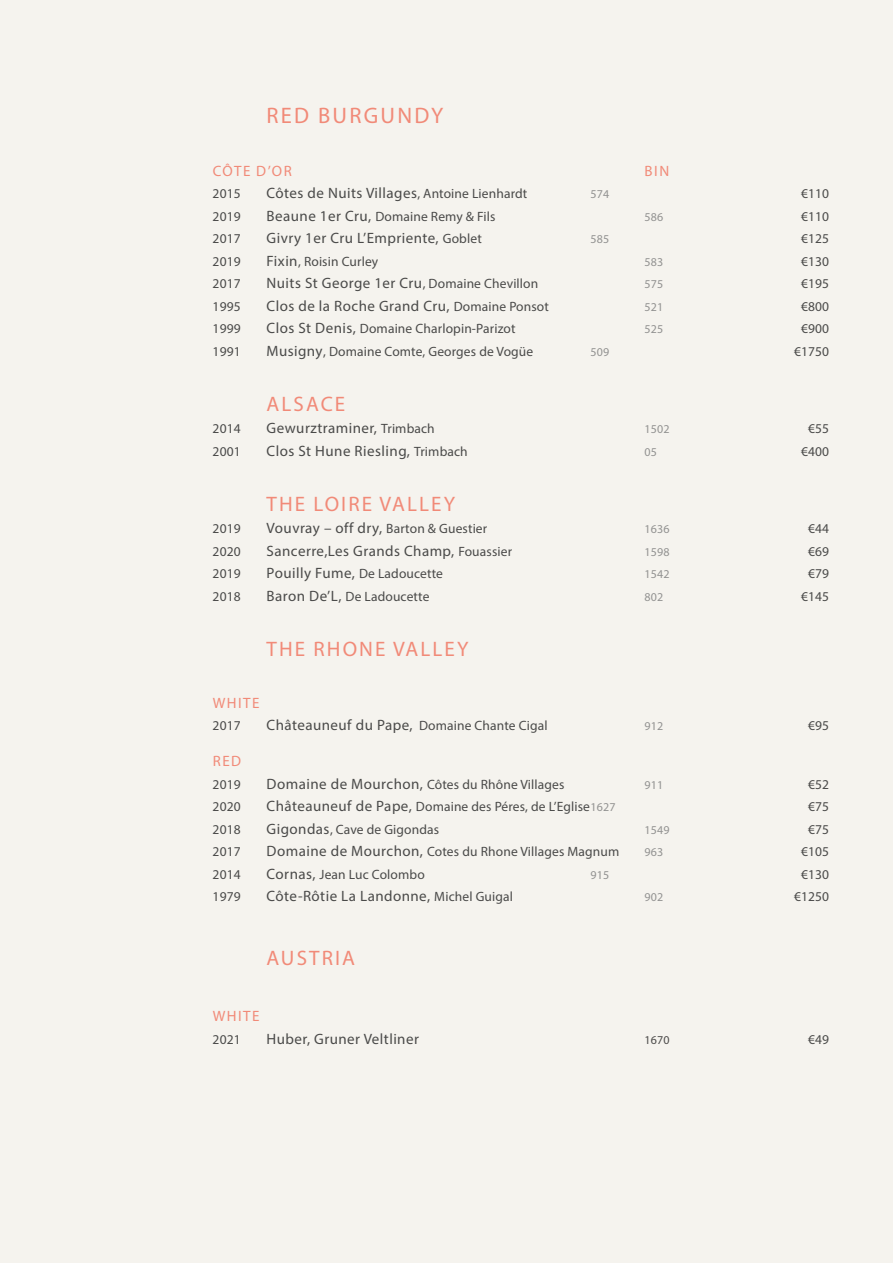
<style>
.page{position:relative;width:893px;height:1263px;background:#f5f3ee}
.page>*{position:absolute;margin:0;border:0;box-sizing:border-box;transform-origin:0 0}
.t1{font:22.5px "Myriad Pro";letter-spacing:.1em;color:#f18a78}
.t2{font:21px "Myriad Pro";letter-spacing:.1em;color:#f18a78}
.t3{font:15px "Myriad Pro";letter-spacing:.03em;color:#4a4a49}
.t4{font:15px "Myriad Pro";letter-spacing:.1em;color:#f18a78}
.t5{font:13.5px "Myriad Pro";letter-spacing:.01em;color:#4a4a49}
.t6{font:12px "Myriad Pro";letter-spacing:.01em;color:#929291}
.t7{font:12px "Myriad Pro";color:#4b4a49}
.s1{font-size:13.5px}
.s2{font-size:15px}
.s3{font-size:12px;color:#929291}
</style>
<div class="page">
<h1 class="t1" style="left:267px;top:102px;width:178px">RED BURGUNDY</h1>
<p class="t4" style="left:213px;top:161px;width:81px">CÔTE D’OR</p>
<p class="t4" style="left:645px;top:161px;width:26px">BIN</p>
<p class="t5" style="left:213px;top:185px;width:30px">2015</p>
<p class="t3" style="left:267px;top:184px;width:262px">Côtes de Nuits Villages<span class="s1">, Antoine Lienhardt</span></p>
<p class="t6" style="left:591px;top:187px;width:20px">574</p>
<p class="t5" style="left:801px;top:185px;width:30px">€110</p>
<p class="t5" style="left:213px;top:208px;width:30px">2019</p>
<p class="t5" style="left:267px;top:208px;width:230px"><span class="s2">Beaune 1er Cru,</span> Domaine Remy &amp; Fils</p>
<p class="t6" style="left:645px;top:209px;width:20px">586</p>
<p class="t5" style="left:801px;top:208px;width:30px">€110</p>
<p class="t5" style="left:213px;top:230px;width:30px">2017</p>
<p class="t3" style="left:267px;top:229px;width:217px">Givry 1er Cru L’Empriente, <span class="s1">Goblet</span></p>
<p class="t6" style="left:591px;top:232px;width:20px">585</p>
<p class="t5" style="left:801px;top:230px;width:30px">€125</p>
<p class="t5" style="left:213px;top:253px;width:30px">2019</p>
<p class="t5" style="left:267px;top:253px;width:113px"><span class="s2">Fixin</span>, Roisin Curley</p>
<p class="t6" style="left:645px;top:254px;width:20px">583</p>
<p class="t5" style="left:801px;top:253px;width:30px">€130</p>
<p class="t5" style="left:213px;top:275px;width:30px">2017</p>
<p class="t3" style="left:267px;top:274px;width:273px">Nuits St George 1er Cru<span class="s1">, Domaine Chevillon</span></p>
<p class="t6" style="left:645px;top:277px;width:20px">575</p>
<p class="t5" style="left:801px;top:275px;width:30px">€195</p>
<p class="t5" style="left:213px;top:298px;width:30px">1995</p>
<p class="t3" style="left:267px;top:296px;width:284px">Clos de la Roche Grand Cru, <span class="s1">Domaine Ponsot</span></p>
<p class="t6" style="left:645px;top:299px;width:20px">521</p>
<p class="t5" style="left:801px;top:298px;width:30px">€800</p>
<p class="t5" style="left:213px;top:320px;width:30px">1999</p>
<p class="t5" style="left:267px;top:320px;width:250px"><span class="s2">Clos St Denis,</span> Domaine Charlopin-Parizot</p>
<p class="t6" style="left:645px;top:322px;width:20px">525</p>
<p class="t5" style="left:801px;top:320px;width:30px">€900</p>
<p class="t5" style="left:213px;top:343px;width:30px">1991</p>
<p class="t5" style="left:267px;top:343px;width:268px"><span class="s2">Musigny</span>, Domaine Comte, Georges de Vogüe</p>
<p class="t6" style="left:591px;top:344px;width:20px">509</p>
<p class="t5" style="left:794px;top:343px;width:37px">€1750</p>
<h2 class="t2" style="left:267px;top:391px;width:80px">ALSACE</h2>
<p class="t5" style="left:213px;top:420px;width:30px">2014</p>
<p class="t3" style="left:267px;top:419px;width:170px">Gewurztraminer, <span class="s1">Trimbach</span></p>
<p class="t6" style="left:645px;top:422px;width:26px">1502</p>
<p class="t5" style="left:808px;top:420px;width:23px">€55</p>
<p class="t5" style="left:213px;top:443px;width:30px">2001</p>
<p class="t3" style="left:267px;top:441px;width:203px">Clos St Hune Riesling, <span class="s1">Trimbach</span></p>
<p class="t6" style="left:645px;top:444px;width:14px">05</p>
<p class="t5" style="left:801px;top:443px;width:30px">€400</p>
<h2 class="t2" style="left:267px;top:491px;width:190px">THE LOIRE VALLEY</h2>
<p class="t5" style="left:213px;top:520px;width:30px">2019</p>
<p class="t3" style="left:267px;top:519px;width:222px">Vouvray – off dry, <span class="s1">Barton &amp; Guestier</span></p>
<p class="t6" style="left:645px;top:522px;width:26px">1636</p>
<p class="t5" style="left:808px;top:520px;width:23px">€44</p>
<p class="t5" style="left:213px;top:543px;width:30px">2020</p>
<p class="t3" style="left:267px;top:541px;width:247px">Sancerre,Les Grands Champ, <span class="s1">Fouassier</span></p>
<p class="t6" style="left:645px;top:544px;width:26px">1598</p>
<p class="t5" style="left:808px;top:543px;width:23px">€69</p>
<p class="t5" style="left:213px;top:565px;width:30px">2019</p>
<p class="t3" style="left:267px;top:564px;width:178px">Pouilly Fume, <span class="s1">De Ladoucette</span></p>
<p class="t6" style="left:645px;top:567px;width:26px">1542</p>
<p class="t5" style="left:808px;top:565px;width:23px">€79</p>
<p class="t5" style="left:213px;top:588px;width:30px">2018</p>
<p class="t5" style="left:267px;top:588px;width:164px"><span class="s2">Baron De’L,</span> De Ladoucette</p>
<p class="t6" style="left:645px;top:589px;width:20px">802</p>
<p class="t5" style="left:801px;top:588px;width:30px">€145</p>
<h2 class="t2" style="left:267px;top:636px;width:203px">THE RHONE VALLEY</h2>
<p class="t4" style="left:213px;top:693px;width:48px">WHITE</p>
<p class="t5" style="left:213px;top:717px;width:30px">2017</p>
<p class="t3" style="left:267px;top:716px;width:282px">Châteauneuf du Pape, <span class="s1">Domaine Chante Cigal</span></p>
<p class="t6" style="left:645px;top:719px;width:20px">912</p>
<p class="t5" style="left:808px;top:717px;width:23px">€95</p>
<p class="t4" style="left:213px;top:752px;width:30px">RED</p>
<p class="t5" style="left:213px;top:776px;width:30px">2019</p>
<p class="t5" style="left:267px;top:776px;width:299px"><span class="s2">Domaine de Mourchon,</span> Côtes du Rhône Villages</p>
<p class="t6" style="left:645px;top:777px;width:20px">911</p>
<p class="t5" style="left:808px;top:776px;width:23px">€52</p>
<p class="t5" style="left:213px;top:798px;width:30px">2020</p>
<p class="t5" style="left:267px;top:798px;width:350px"><span class="s2">Châteauneuf de Pape,</span> Domaine des Péres, de L’Eglise<span class="s3">1627</span></p>
<p class="t5" style="left:808px;top:798px;width:23px">€75</p>
<p class="t5" style="left:213px;top:821px;width:30px">2018</p>
<p class="t5" style="left:267px;top:821px;width:174px"><span class="s2">Gigondas</span>, Cave de Gigondas</p>
<p class="t6" style="left:645px;top:822px;width:26px">1549</p>
<p class="t5" style="left:808px;top:821px;width:23px">€75</p>
<p class="t5" style="left:213px;top:843px;width:30px">2017</p>
<p class="t5" style="left:267px;top:843px;width:354px"><span class="s2">Domaine de Mourchon,</span> Cotes du Rhone Villages Magnum</p>
<p class="t6" style="left:645px;top:845px;width:20px">963</p>
<p class="t5" style="left:801px;top:843px;width:30px">€105</p>
<p class="t5" style="left:213px;top:866px;width:30px">2014</p>
<p class="t5" style="left:267px;top:866px;width:160px"><span class="s2">Cornas,</span> Jean Luc Colombo</p>
<p class="t6" style="left:591px;top:867px;width:20px">915</p>
<p class="t5" style="left:801px;top:866px;width:30px">€130</p>
<p class="t5" style="left:213px;top:888px;width:30px">1979</p>
<p class="t3" style="left:267px;top:887px;width:248px">Côte-Rôtie La Landonne, <span class="s1">Michel Guigal</span></p>
<p class="t6" style="left:645px;top:890px;width:20px">902</p>
<p class="t5" style="left:794px;top:888px;width:37px">€1250</p>
<h2 class="t2" style="left:267px;top:945px;width:90px">AUSTRIA</h2>
<p class="t4" style="left:213px;top:1007px;width:48px">WHITE</p>
<p class="t5" style="left:213px;top:1031px;width:30px">2021</p>
<p class="t3" style="left:267px;top:1029px;width:154px">Huber, Gruner Veltliner</p>
<p class="t7" style="left:645px;top:1032px;width:26px">1670</p>
<p class="t5" style="left:808px;top:1031px;width:23px">€49</p>
</div>
